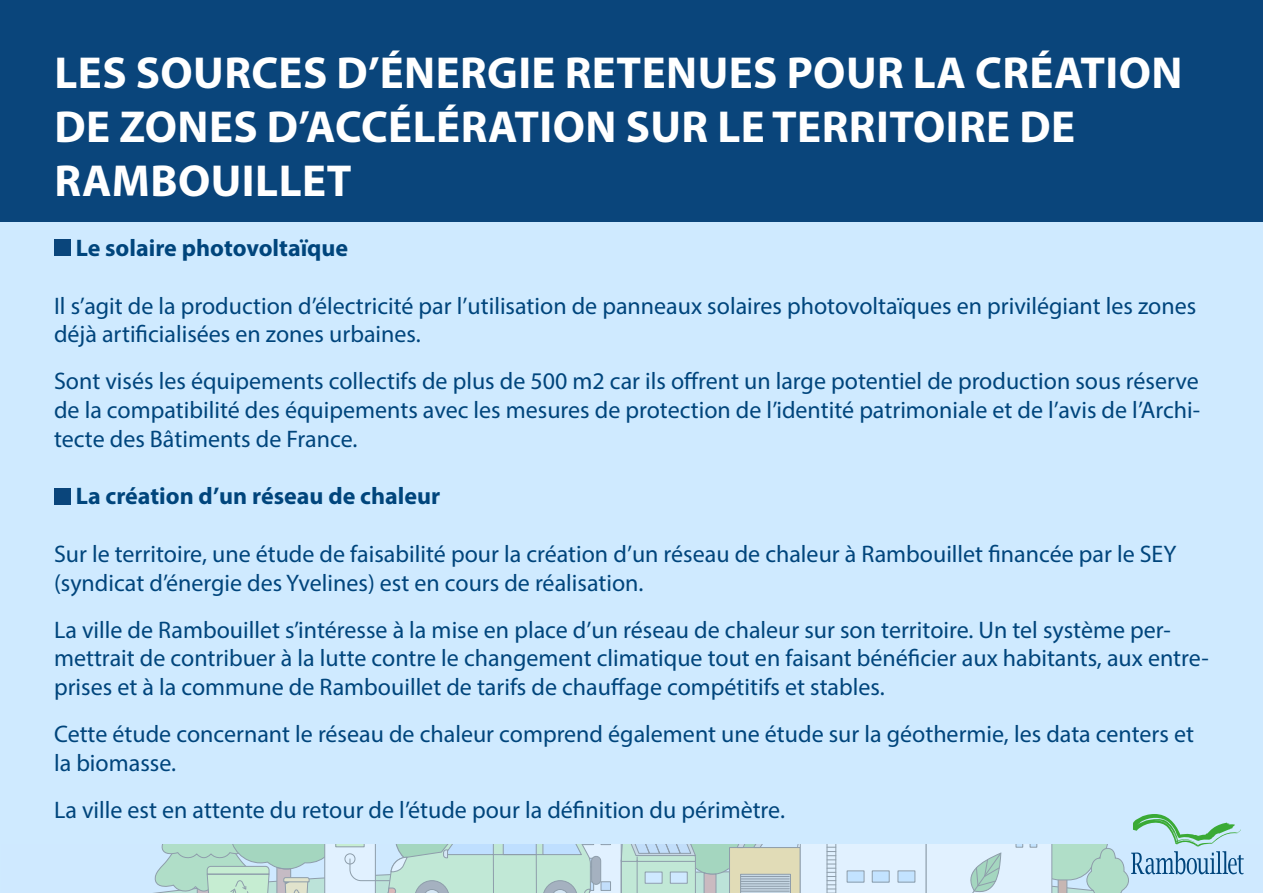
<style>
.page{position:relative;width:1263px;height:893px;background:#fff}
.page>*{position:absolute;margin:0;border:0;box-sizing:border-box;transform-origin:0 0}
.t1{font:700 45px/54px "Myriad Pro";letter-spacing:.01em;color:#fff}
.t2{font:24px/28.8px "Myriad Pro";color:#00457c}
.t3{font:700 24px "Myriad Pro";color:#00457c}
</style>
<div class="page">
<div style="left:0;top:221px;width:1263px;height:672px;background:#cfeaff"></div>
<div style="left:0;top:0;width:1263px;height:221px;background:#0a457b"></div>
<div style="left:0;top:440px;width:1263px;height:313px;background:#cfeaff"></div>
<div style="left:54px;top:239px;width:17px;height:17px;background:#0a457b"></div>
<div style="left:54px;top:488px;width:17px;height:16px;background:#0a457b"></div>
<svg style="left:1px;top:814px;width:1262px;height:79px;background:#c7e3ec"></svg>
<h1 class="t1" style="left:54px;top:44px;width:1129px">LES SOURCES D’ÉNERGIE RETENUES POUR LA CRÉATION<br>DE ZONES D’ACCÉLÉRATION SUR LE TERRITOIRE DE<br>RAMBOUILLET</h1>
<p class="t3" style="left:76px;top:232px;width:274px">Le solaire photovoltaïque</p>
<p class="t2" style="left:54px;top:291px;width:1144px">Il s’agit de la production d’électricité par l’utilisation de panneaux solaires photovoltaïques en privilégiant les zones déjà artificialisées en zones urbaines.</p>
<p class="t2" style="left:54px;top:366px;width:1148px;text-align:justify">Sont visés les équipements collectifs de plus de 500 m2 car ils offrent un large potentiel de production sous réserve de la compatibilité des équipements avec les mesures de protection de l’identité patrimoniale et de l’avis de l’Archi&shy;tecte des Bâtiments de France.</p>
<p class="t3" style="left:76px;top:481px;width:366px">La création d’un réseau de chaleur</p>
<p class="t2" style="left:54px;top:539px;width:1124px">Sur le territoire, une étude de faisabilité pour la création d’un réseau de chaleur à Rambouillet financée par le SEY (syndicat d’énergie des Yvelines) est en cours de réalisation.</p>
<p class="t2" style="left:54px;top:615px;width:1156px">La ville de Rambouillet s’intéresse à la mise en place d’un réseau de chaleur sur son territoire. Un tel système per&shy;mettrait de contribuer à la lutte contre le changement climatique tout en faisant bénéficier aux habitants, aux entre&shy;prises et à la commune de Rambouillet de tarifs de chauffage compétitifs et stables.</p>
<p class="t2" style="left:54px;top:719px;width:1141px">Cette étude concernant le réseau de chaleur comprend également une étude sur la géothermie, les data centers et la biomasse.</p>
<p class="t2" style="left:54px;top:795px;width:732px">La ville est en attente du retour de l’étude pour la définition du périmètre.</p>
</div>
